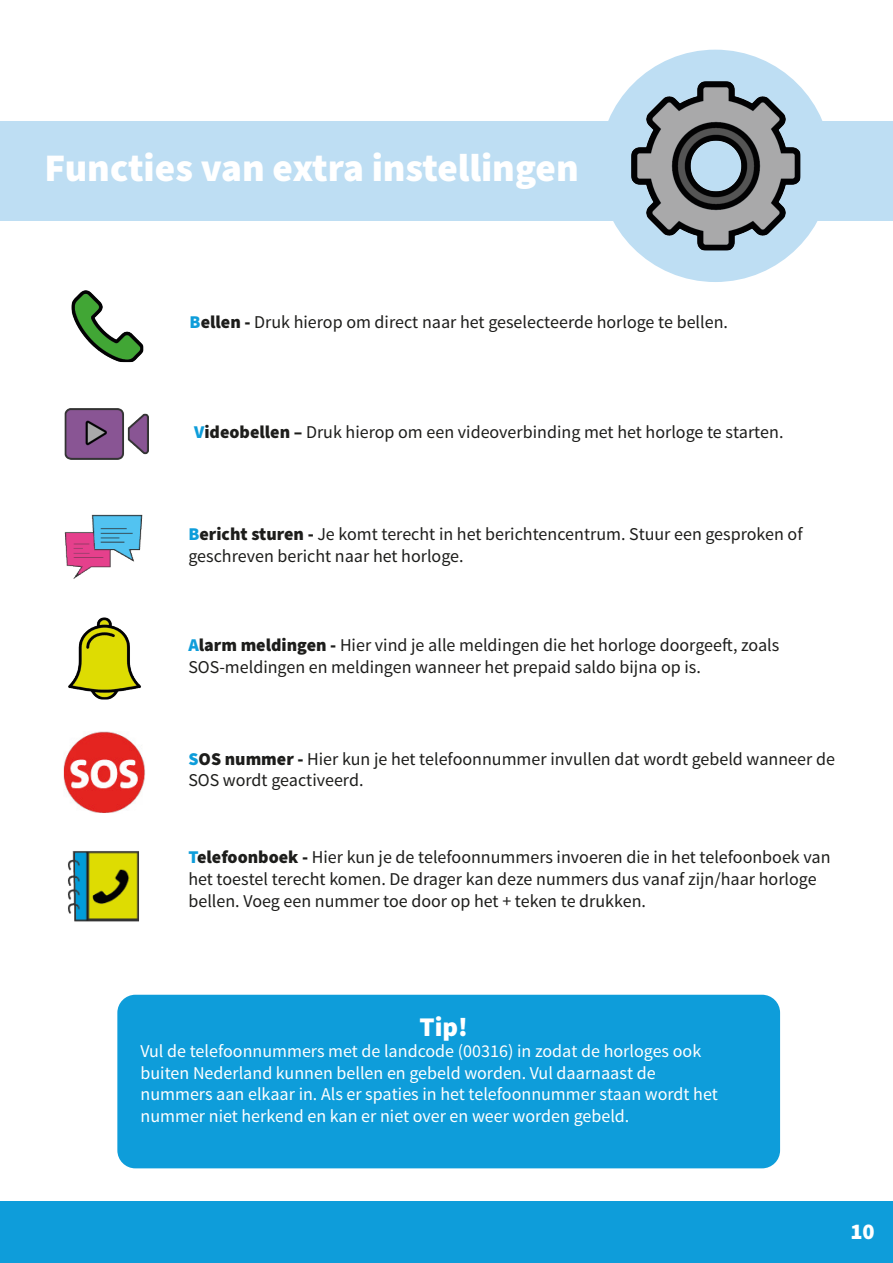
<style>
.page{position:relative;width:893px;height:1263px;background:#fff}
.page>*{position:absolute;margin:0;border:0;box-sizing:border-box;transform-origin:0 0}
.t1{font:900 39px "Source Sans Pro";color:#fff}
.t2{font:900 27px "Source Sans Pro";color:#fff}
.t3{font:900 22.5px "Source Sans Pro";color:#fff}
.t4{font:18px/21.6px "Source Sans Pro";color:#1d1d1b}
.t5{font:18px/21.6px "Source Sans Pro";color:#fff}
.s1{font-weight:900;color:#0e9dda}
.s2{font-weight:900}
</style>
<div class="page">
<div style="left:0;top:121px;width:893px;height:99px;background:#bedef3"></div>
<div style="left:599px;top:50px;width:232px;height:232px;background:#bedef3;border-radius:50%"></div>
<div style="left:0;top:1201px;width:893px;height:62px;background:#0e9dda"></div>
<img style="left:71px;top:290px;width:72px;height:72px">
<img style="left:64px;top:514px;width:79px;height:65px">
<img style="left:68px;top:617px;width:73px;height:82px">
<img style="left:63px;top:731px;width:82px;height:82px">
<img style="left:68px;top:851px;width:71px;height:71px">
<div style="left:117px;top:995px;width:663px;height:173px;background:#0e9dda;border-radius:18px"></div>
<img style="left:65px;top:408px;width:84px;height:52px">
<img style="left:631px;top:81px;width:169px;height:169px">
<p class="t1" style="left:45px;top:141px;width:536px">Functies van extra instellingen</p>
<p class="t4" style="left:190px;top:311px;width:540px"><span class="s1">B</span><span class="s2">ellen -</span> Druk hierop om direct naar het geselecteerde horloge te bellen.</p>
<p class="t4" style="left:194px;top:421px;width:591px"><span class="s1">V</span><span class="s2">ideobellen –</span> Druk hierop om een videoverbinding met het horloge te starten.</p>
<p class="t4" style="left:188px;top:524px;width:616px"><span class="s1">B</span><span class="s2">ericht sturen -</span> Je komt terecht in het berichtencentrum. Stuur een gesproken of geschreven bericht naar het horloge.</p>
<p class="t4" style="left:188px;top:635px;width:592px"><span class="s1">A</span><span class="s2">larm meldingen -</span> Hier vind je alle meldingen die het horloge doorgeeft, zoals<br>SOS-meldingen en meldingen wanneer het prepaid saldo bijna op is.</p>
<p class="t4" style="left:188px;top:748px;width:648px"><span class="s1">S</span><span class="s2">OS nummer -</span> Hier kun je het telefoonnummer invullen dat wordt gebeld wanneer de<br>SOS wordt geactiveerd.</p>
<p class="t4" style="left:188px;top:847px;width:644px"><span class="s1">T</span><span class="s2">elefoonboek -</span> Hier kun je de telefoonnummers invoeren die in het telefoonboek van het toestel terecht komen. De drager kan deze nummers dus vanaf zijn/haar horloge bellen. Voeg een nummer toe door op het + teken te drukken.</p>
<p class="t2" style="left:419px;top:1008px;width:50px">Tip!</p>
<p class="t5" style="left:141px;top:1041px;width:562px">Vul de telefoonnummers met de landcode (00316) in zodat de horloges ook</p>
<p class="t5" style="left:141px;top:1062px;width:517px">buiten Nederland kunnen bellen en gebeld worden. Vul daarnaast de</p>
<p class="t5" style="left:141px;top:1084px;width:579px">nummers aan elkaar in. Als er spaties in het telefoonnummer staan wordt het nummer niet herkend en kan er niet over en weer worden gebeld.</p>
<p class="t3" style="left:850px;top:1216px;width:26px">10</p>
</div>
